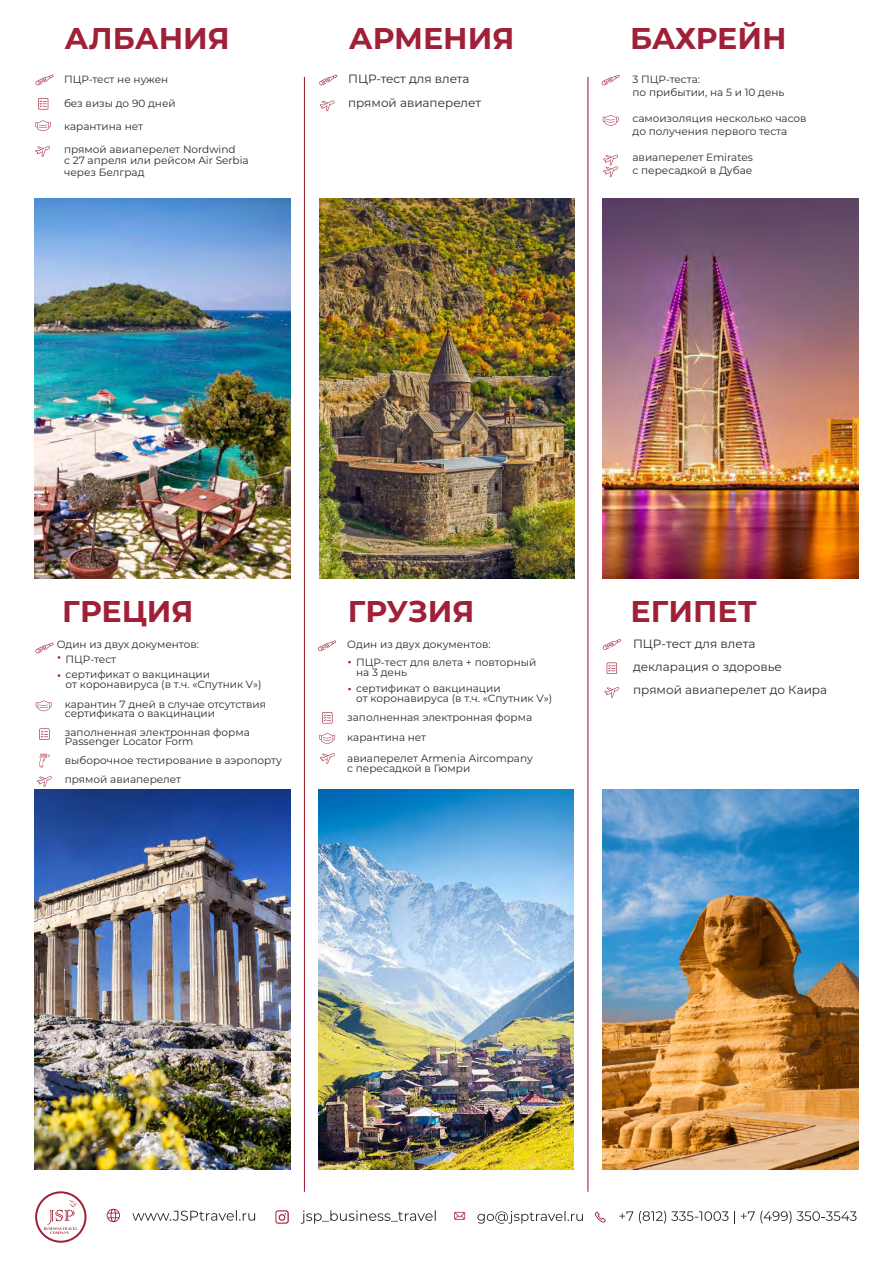
<style>
.page{position:relative;width:893px;height:1263px;background:#fff}
.page>*{position:absolute;margin:0;border:0;box-sizing:border-box;transform-origin:0 0}
.t1{font:700 30px "Montserrat";color:#9f2037}
.t2{font:12px/23.1px "Montserrat";color:#2b2a29}
.t3{font:10.5px/13px "Montserrat";color:#2b2a29}
</style>
<div class="page">
<svg style="left:35px;top:146px;width:15px;height:11px"></svg>
<svg style="left:35px;top:120px;width:16px;height:11px"></svg>
<svg style="left:38px;top:98px;width:10px;height:11px"></svg>
<img style="left:35px;top:198px;width:255px;height:380px">
<hr style="left:304px;top:77px;width:1px;height:1115px;background:#9f2037">
<hr style="left:587px;top:77px;width:1px;height:1115px;background:#9f2037">
<svg style="left:35px;top:1191px;width:51px;height:52px"></svg>
<svg style="left:301px;top:1210px;width:135px;height:14px"></svg>
<div style="left:275px;top:1210px;width:14px;height:14px;border:2px solid #9f2037;border-radius:2px"></div>
<div style="left:276px;top:1211px;width:11px;height:11px;background:#fefefe;border-radius:2px"></div>
<svg style="left:279px;top:1213px;width:7px;height:8px"></svg>
<svg style="left:107px;top:1209px;width:13px;height:13px"></svg>
<svg style="left:132px;top:1210px;width:123px;height:11px"></svg>
<svg style="left:477px;top:1211px;width:106px;height:13px"></svg>
<svg style="left:454px;top:1212px;width:11px;height:8px"></svg>
<svg style="left:619px;top:1211px;width:109px;height:12px"></svg>
<svg style="left:741px;top:1211px;width:115px;height:12px"></svg>
<svg style="left:595px;top:1211px;width:11px;height:11px"></svg>
<svg style="left:320px;top:101px;width:15px;height:10px"></svg>
<svg style="left:319px;top:75px;width:18px;height:10px"></svg>
<img style="left:319px;top:198px;width:255px;height:380px">
<svg style="left:603px;top:155px;width:15px;height:22px"></svg>
<svg style="left:602px;top:75px;width:18px;height:10px"></svg>
<svg style="left:603px;top:115px;width:16px;height:11px"></svg>
<img style="left:603px;top:198px;width:255px;height:380px">
<svg style="left:320px;top:753px;width:15px;height:11px"></svg>
<svg style="left:604px;top:687px;width:15px;height:11px"></svg>
<svg style="left:603px;top:639px;width:18px;height:11px"></svg>
<svg style="left:322px;top:712px;width:10px;height:11px"></svg>
<svg style="left:607px;top:662px;width:10px;height:12px"></svg>
<img style="left:318px;top:789px;width:255px;height:380px">
<img style="left:603px;top:789px;width:255px;height:380px">
<svg style="left:37px;top:776px;width:15px;height:11px"></svg>
<img style="left:35px;top:789px;width:255px;height:380px">
<svg style="left:35px;top:642px;width:25px;height:17px"></svg>
<svg style="left:36px;top:701px;width:16px;height:10px"></svg>
<svg style="left:35px;top:75px;width:19px;height:10px"></svg>
<svg style="left:734px;top:1211px;width:1px;height:13px"></svg>
<svg style="left:319px;top:733px;width:16px;height:11px"></svg>
<svg style="left:318px;top:640px;width:18px;height:11px"></svg>
<svg style="left:39px;top:728px;width:11px;height:12px"></svg>
<svg style="left:39px;top:754px;width:10px;height:13px"></svg>
<h1 class="t1" style="left:65px;top:20px;width:167px">АЛБАНИЯ</h1>
<p class="t3" style="left:64px;top:73px;width:106px">ПЦР-тест не нужен</p>
<p class="t3" style="left:64px;top:96px;width:113px">без визы до 90 дней</p>
<p class="t3" style="left:64px;top:119px;width:80px">карантина нет</p>
<p class="t3" style="left:64px;top:143px;width:186px;line-height:11.6px">прямой авиаперелет Nordwind<br>с 27 апреля или рейсом Air Serbia через Белград</p>
<h1 class="t1" style="left:349px;top:20px;width:167px">АРМЕНИЯ</h1>
<p class="t2" style="left:348px;top:68px;width:134px">ПЦР-тест для влета прямой авиаперелет</p>
<h1 class="t1" style="left:630px;top:20px;width:158px">БАХРЕЙН</h1>
<p class="t3" style="left:632px;top:72px;width:154px">3 ПЦР-теста:<br>по прибытии, на 5 и 10 день</p>
<p class="t3" style="left:632px;top:111px;width:176px">самоизоляция несколько часов до получения первого теста</p>
<p class="t3" style="left:632px;top:150px;width:122px">авиаперелет Emirates с пересадкой в Дубае</p>
<h1 class="t1" style="left:62px;top:593px;width:133px">ГРЕЦИЯ</h1>
<p class="t3" style="left:57px;top:637px;width:144px">Один из двух документов:</p>
<p class="t3" style="left:66px;top:669px;width:198px;line-height:10.2px">сертификат о вакцинации<br>от коронавируса (в т.ч. «Спутник V»)</p>
<p class="t3" style="left:66px;top:652px;width:52px">ПЦР-тест</p>
<p class="t3" style="left:65px;top:699px;width:203px;line-height:9.4px">карантин 7 дней в случае отсутствия сертификата о вакцинации</p>
<p class="t3" style="left:65px;top:727px;width:186px;line-height:9.4px">заполненная электронная форма<br>Passenger Locator Form</p>
<p class="t3" style="left:65px;top:751px;width:219px;line-height:18.8px">выборочное тестирование в аэропорту прямой авиаперелет</p>
<h1 class="t1" style="left:348px;top:593px;width:128px">ГРУЗИЯ</h1>
<h1 class="t1" style="left:631px;top:593px;width:128px">ЕГИПЕТ</h1>
<p class="t3" style="left:347px;top:637px;width:145px">Один из двух документов:</p>
<p class="t3" style="left:356px;top:683px;width:198px;line-height:10.2px">сертификат о вакцинации<br>от коронавируса (в т.ч. «Спутник V»)</p>
<p class="t3" style="left:356px;top:657px;width:182px;line-height:10.2px">ПЦР-тест для влета + повторный на 3 день</p>
<p class="t3" style="left:347px;top:707px;width:187px;line-height:20.2px">заполненная электронная форма карантина нет<br>авиаперелет Armenia Aircompany</p>
<p class="t3" style="left:347px;top:761px;width:125px">с пересадкой в Гюмри</p>
<p class="t2" style="left:633px;top:632px;width:196px">ПЦР-тест для влета декларация о здоровье прямой авиаперелет до Каира</p>
</div>
